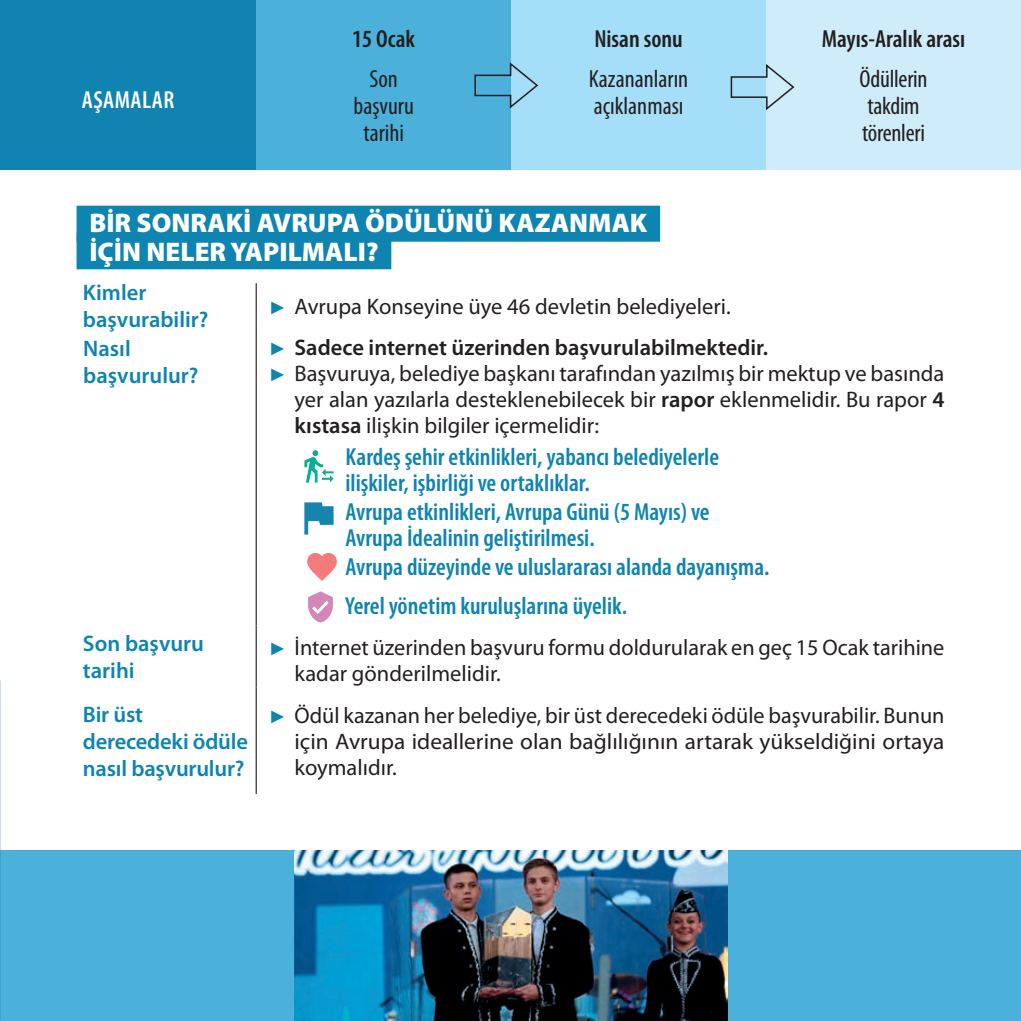
<style>
.page{position:relative;width:1021px;height:1021px;background:#fff}
.page>*{position:absolute;margin:0;border:0;box-sizing:border-box;transform-origin:0 0}
.t1{font:900 27px/29.2px "Myriad Pro";color:#fff}
.t2{font:600 condensed 24.75px/25.9px "Myriad Pro";color:#0e84b1}
.t3{font:condensed 24.75px/27px "Myriad Pro";color:#231f20}
.t4{font:600 condensed 24.75px "Myriad Pro";color:#231f20}
.t5{font:600 condensed 24.75px "Myriad Pro";letter-spacing:.02em;color:#fff}
.t6{font:22.5px/25.9px "Myriad Pro";color:#231f20;text-align:justify}
.t7{font:600 22.5px/27px "Myriad Pro";color:#0e84b1}
.t8{font:600 22.5px/41.9px "Myriad Pro";color:#231f20}
.s1{font-family:"Arial";font-weight:400;font-size:18px;color:#0e84b1}
.s2{font-weight:400}
.s3{font-family:"Arial";font-size:18px;color:#0e84b1}
.s4{font-weight:600}
</style>
<div class="page">
<div style="left:0;top:850px;width:1020px;height:170px;background:#4bb1db"></div>
<div style="left:0;top:0;width:256px;height:169px;background:#1083b0"></div>
<div style="left:256px;top:0;width:255px;height:169px;background:#4bb1db"></div>
<div style="left:511px;top:0;width:255px;height:169px;background:#a4def8"></div>
<div style="left:766px;top:0;width:254px;height:169px;background:#ceecf9"></div>
<svg style="left:730px;top:64px;width:65px;height:47px"></svg>
<svg style="left:474px;top:62px;width:65px;height:47px"></svg>
<div style="left:77px;top:206px;width:583px;height:36px;background:#0e84b1"></div>
<div style="left:77px;top:233px;width:314px;height:36px;background:#0e84b1"></div>
<hr style="left:256px;top:283px;width:1px;height:44px;background:#231f20">
<hr style="left:256px;top:327px;width:1px;height:298px;background:#231f20">
<hr style="left:256px;top:625px;width:1px;height:62px;background:#231f20">
<hr style="left:256px;top:687px;width:1px;height:107px;background:#231f20">
<img style="left:304px;top:451px;width:30px;height:31px">
<img style="left:305px;top:502px;width:28px;height:32px">
<img style="left:307px;top:553px;width:29px;height:27px">
<img style="left:308px;top:591px;width:25px;height:31px">
<img style="left:294px;top:850px;width:433px;height:170px">
<p class="t5" style="left:82px;top:85px;width:94px">AŞAMALAR</p>
<p class="t4" style="left:352px;top:23px;width:65px">15 Ocak</p>
<p class="t3" style="left:353px;top:65px;width:62px;text-align:center">Son başvuru tarihi</p>
<p class="t4" style="left:594px;top:23px;width:90px">Nisan sonu</p>
<p class="t3" style="left:589px;top:65px;width:101px">Kazananların açıklanması</p>
<p class="t4" style="left:821px;top:23px;width:145px">Mayıs-Aralık arası</p>
<p class="t3" style="left:859px;top:65px;width:70px">Ödüllerin takdim törenleri</p>
<p class="t1" style="left:89px;top:207px;width:559px">BİR SONRAKİ AVRUPA ÖDÜLÜNÜ KAZANMAK<br>İÇİN NELER YAPILMALI?</p>
<p class="t7" style="left:83px;top:278px;width:127px">Kimler başvurabilir?</p>
<p class="t8" style="left:269px;top:284px;width:501px"><span class="s1">►</span> <span class="s2">Avrupa Konseyine üye 46 devletin belediyeleri.<br></span><span class="s1">►</span> Sadece internet üzerinden başvurulabilmektedir.</p>
<p class="t6" style="left:294px;top:360px;width:651px;text-indent:-26px"><span class="s3">►</span> Başvuruya, belediye başkanı tarafından yazılmış bir mektup ve basında yer alan yazılarla desteklenebilecek bir <span class="s4">rapor</span> eklenmelidir. Bu rapor <span class="s4">4 kıstasa</span> ilişkin bilgiler içermelidir:</p>
<p class="t2" style="left:345px;top:444px;width:375px">Kardeş şehir etkinlikleri, yabancı belediyelerle ilişkiler, işbirliği ve ortaklıklar.</p>
<p class="t2" style="left:345px;top:498px;width:366px">Avrupa etkinlikleri, Avrupa Günü (5 Mayıs) ve<br>Avrupa İdealinin geliştirilmesi.</p>
<p class="t2" style="left:345px;top:547px;width:426px;line-height:38.7px">Avrupa düzeyinde ve uluslararası alanda dayanışma.<br>Yerel yönetim kuruluşlarına üyelik.</p>
<p class="t7" style="left:83px;top:334px;width:117px">Nasıl başvurulur?</p>
<p class="t7" style="left:83px;top:629px;width:123px">Son başvuru tarihi</p>
<p class="t6" style="left:294px;top:634px;width:651px;text-indent:-26px"><span class="s3">►</span> İnternet üzerinden başvuru formu doldurularak en geç 15 Ocak tarihine kadar gönderilmelidir.</p>
<p class="t7" style="left:83px;top:700px;width:167px">Bir üst derecedeki ödüle nasıl başvurulur?</p>
<p class="t6" style="left:294px;top:702px;width:651px;text-indent:-26px"><span class="s3">►</span> Ödül kazanan her belediye, bir üst derecedeki ödüle başvurabilir. Bunun için Avrupa ideallerine olan bağlılığının artarak yükseldiğini ortaya koymalıdır.</p>
</div>
